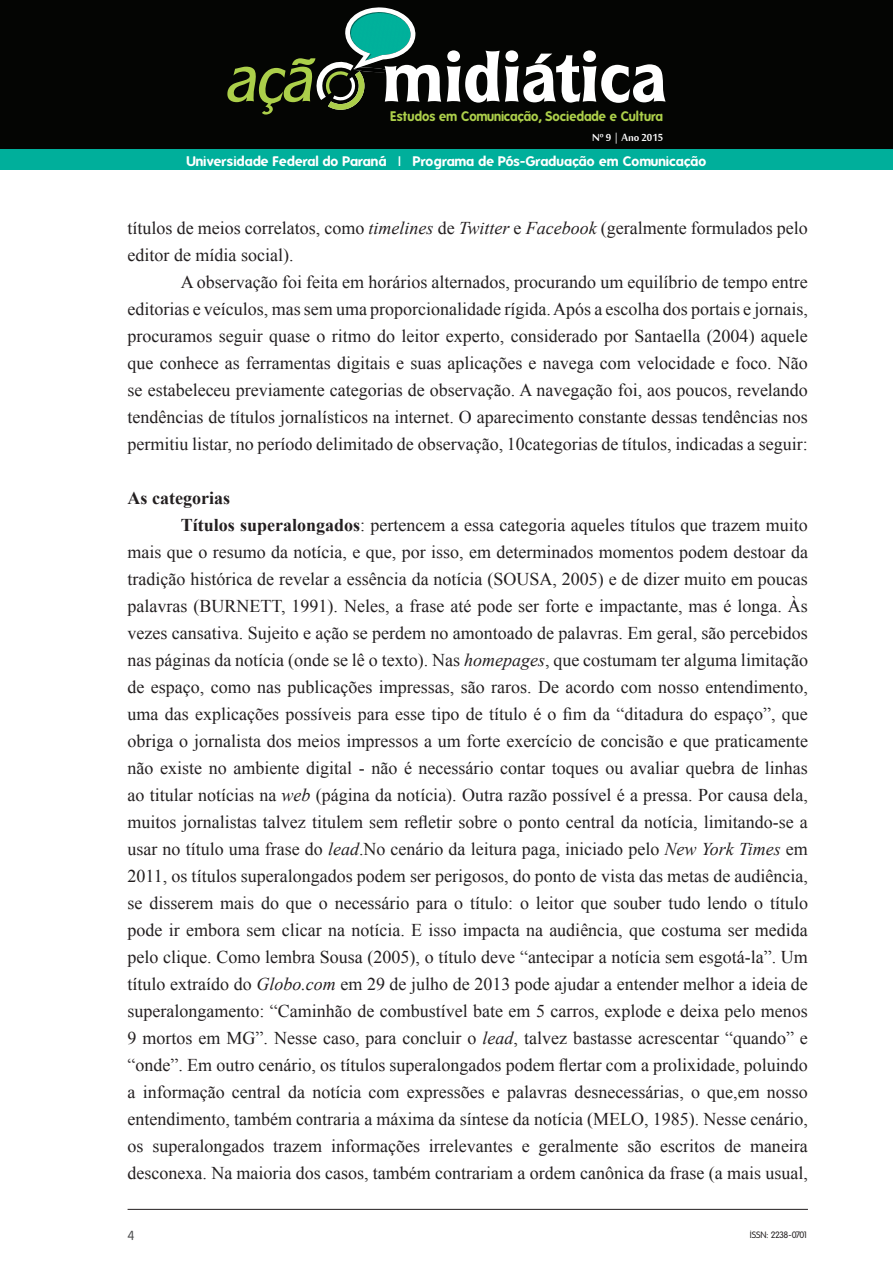
<style>
.page{position:relative;width:893px;height:1263px;background:#fff}
.page>*{position:absolute;margin:0;border:0;box-sizing:border-box;transform-origin:0 0}
.t1{font:18px/27px "Times New Roman";color:#231f20}
.t2{font:700 18px "Times New Roman";color:#231f20}
.t3{font:15.6px "Mool Boran";color:#fff}
.t4{font:700 13.5px "Folks";letter-spacing:.01em;color:#fff}
.t5{font:700 13.5px "Folks";color:#accf4a;scale:.94 1}
.t6{font:12.75px "Folks";color:#4b4c4d}
.t7{font:9px "Folks";letter-spacing:-.065em;color:#231f20}
.s1{font-style:italic}
.s2{font-weight:700}
</style>
<div class="page">
<hr style="left:128px;top:1209px;width:680px;height:1px;background:#231f20">
<div style="left:0;top:0;width:893px;height:149px;background:#040503"></div>
<div style="left:0;top:149px;width:893px;height:21px;background:#00af9b"></div>
<svg style="left:227px;top:7px;width:439px;height:108px"></svg>
<p class="t5" style="left:391px;top:108px;width:292px">Estudos em Comunicação, Sociedade e Cultura</p>
<p class="t3" style="left:592px;top:126px;width:73px">Nº 9 | Ano 2015</p>
<p class="t4" style="left:186px;top:153px;width:522px">Universidade Federal do Paraná | Programa de Pós-Graduação em Comunicação</p>
<p class="t1" style="left:128px;top:214px;width:682px">títulos de meios correlatos, como <span class="s1">timelines</span> de <span class="s1">Twitter</span> e <span class="s1">Facebook</span> (geralmente formulados pelo editor de mídia social).</p>
<p class="t1" style="left:128px;top:268px;width:682px;text-align:justify;text-indent:53px">A observação foi feita em horários alternados, procurando um equilíbrio de tempo entre editorias e veículos, mas sem uma proporcionalidade rígida. Após a escolha dos portais e jornais, procuramos seguir quase o ritmo do leitor experto, considerado por Santaella (2004) aquele que conhece as ferramentas digitais e suas aplicações e navega com velocidade e foco. Não se estabeleceu previamente categorias de observação. A navegação foi, aos poucos, revelando tendências de títulos jornalísticos na internet. O aparecimento constante dessas tendências nos permitiu listar, no período delimitado de observação, 10categorias de títulos, indicadas a seguir:</p>
<p class="t2" style="left:128px;top:485px;width:104px">As categorias</p>
<p class="t1" style="left:181px;top:511px;width:629px"><span class="s2">Títulos superalongados</span>: pertencem a essa categoria aqueles títulos que trazem muito</p>
<p class="t1" style="left:128px;top:538px;width:682px">mais que o resumo da notícia, e que, por isso, em determinados momentos podem destoar da</p>
<p class="t1" style="left:128px;top:565px;width:682px">tradição histórica de revelar a essência da notícia (SOUSA, 2005) e de dizer muito em poucas</p>
<p class="t1" style="left:128px;top:592px;width:682px">palavras (BURNETT, 1991). Neles, a frase até pode ser forte e impactante, mas é longa. Às</p>
<p class="t1" style="left:128px;top:619px;width:682px">vezes cansativa. Sujeito e ação se perdem no amontoado de palavras. Em geral, são percebidos</p>
<p class="t1" style="left:128px;top:646px;width:682px">nas páginas da notícia (onde se lê o texto). Nas <span class="s1">homepages</span>, que costumam ter alguma limitação</p>
<p class="t1" style="left:128px;top:673px;width:682px">de espaço, como nas publicações impressas, são raros. De acordo com nosso entendimento,</p>
<p class="t1" style="left:128px;top:700px;width:682px">uma das explicações possíveis para esse tipo de título é o fim da “ditadura do espaço”, que</p>
<p class="t1" style="left:128px;top:727px;width:682px">obriga o jornalista dos meios impressos a um forte exercício de concisão e que praticamente</p>
<p class="t1" style="left:128px;top:754px;width:682px">não existe no ambiente digital - não é necessário contar toques ou avaliar quebra de linhas</p>
<p class="t1" style="left:128px;top:781px;width:682px">ao titular notícias na <span class="s1">web</span> (página da notícia). Outra razão possível é a pressa. Por causa dela,</p>
<p class="t1" style="left:128px;top:808px;width:682px">muitos jornalistas talvez titulem sem refletir sobre o ponto central da notícia, limitando-se a</p>
<p class="t1" style="left:128px;top:835px;width:682px">usar no título uma frase do <span class="s1">lead</span>.No cenário da leitura paga, iniciado pelo <span class="s1">New York Times</span> em</p>
<p class="t1" style="left:128px;top:862px;width:682px">2011, os títulos superalongados podem ser perigosos, do ponto de vista das metas de audiência,</p>
<p class="t1" style="left:128px;top:889px;width:682px">se disserem mais do que o necessário para o título: o leitor que souber tudo lendo o título</p>
<p class="t1" style="left:128px;top:916px;width:682px">pode ir embora sem clicar na notícia. E isso impacta na audiência, que costuma ser medida</p>
<p class="t1" style="left:128px;top:943px;width:682px">pelo clique. Como lembra Sousa (2005), o título deve “antecipar a notícia sem esgotá-la”. Um</p>
<p class="t1" style="left:128px;top:970px;width:682px">título extraído do <span class="s1">Globo.com</span> em 29 de julho de 2013 pode ajudar a entender melhor a ideia de</p>
<p class="t1" style="left:128px;top:997px;width:682px">superalongamento: “Caminhão de combustível bate em 5 carros, explode e deixa pelo menos</p>
<p class="t1" style="left:128px;top:1024px;width:682px">9 mortos em MG”. Nesse caso, para concluir o <span class="s1">lead</span>, talvez bastasse acrescentar “quando” e</p>
<p class="t1" style="left:128px;top:1051px;width:682px">“onde”. Em outro cenário, os títulos superalongados podem flertar com a prolixidade, poluindo</p>
<p class="t1" style="left:128px;top:1078px;width:682px">a informação central da notícia com expressões e palavras desnecessárias, o que,em nosso</p>
<p class="t1" style="left:128px;top:1105px;width:682px">entendimento, também contraria a máxima da síntese da notícia (MELO, 1985). Nesse cenário,</p>
<p class="t1" style="left:128px;top:1132px;width:682px">os superalongados trazem informações irrelevantes e geralmente são escritos de maneira</p>
<p class="t1" style="left:128px;top:1159px;width:682px">desconexa. Na maioria dos casos, também contrariam a ordem canônica da frase (a mais usual,</p>
<p class="t6" style="left:128px;top:1229px;width:8px">4</p>
<p class="t7" style="left:750px;top:1230px;width:60px">ISSN: 2238-0701</p>
</div>
